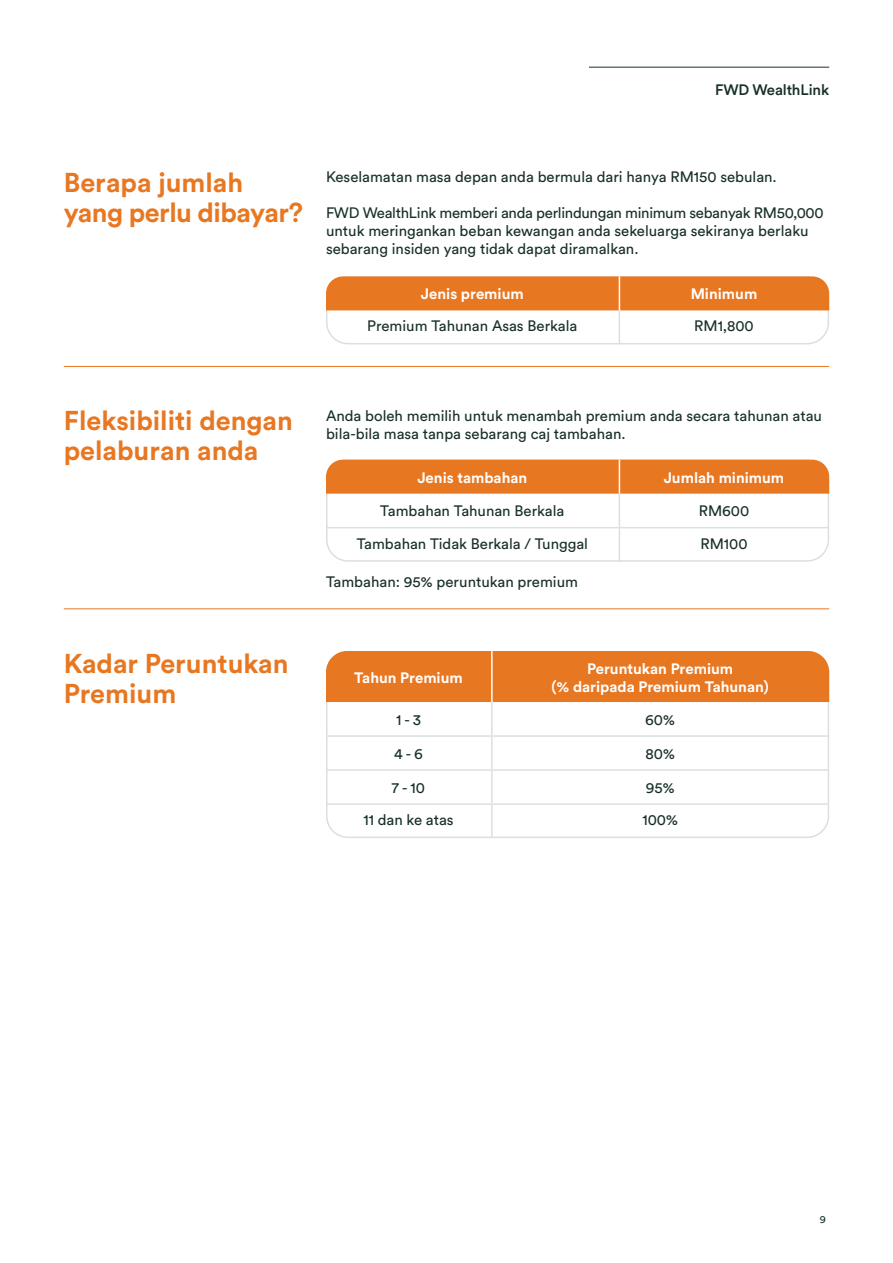
<style>
.page{position:relative;width:893px;height:1263px;background:#fff}
.page>*{position:absolute;margin:0;border:0;box-sizing:border-box;transform-origin:0 0}
.t1{font:700 27px/30px "FWD Circular";color:#e87722}
.t2{font:700 27px/30px "FWD Circular";letter-spacing:-.02em;color:#e87722}
.t3{font:15px/18px "FWD Circular";color:#183028}
.t4{font:700 15px/18px "FWD Circular";color:#fff;text-align:center}
.t5{font:500 15px "FWD Circular";letter-spacing:-.005em;color:#183028}
.t6{font:10.5px "FWD Circular";color:#183028}
</style>
<div class="page">
<hr style="left:589px;top:67px;width:240px;height:1px;background:#183028">
<hr style="left:64px;top:366px;width:765px;height:1px;background:#e87722">
<hr style="left:64px;top:608px;width:765px;height:1px;background:#e87722">
<div style="left:326px;top:276px;width:503px;height:68px;border:2px solid #dbdfe1;border-radius:21px"></div>
<div style="left:326px;top:460px;width:503px;height:102px;border:2px solid #dbdfe1;border-radius:21px"></div>
<div style="left:326px;top:651px;width:503px;height:187px;border:2px solid #dbdfe1;border-radius:21px"></div>
<div style="left:326px;top:276px;width:503px;height:34px;background:#e87722"></div>
<div style="left:326px;top:460px;width:503px;height:34px;background:#e87722"></div>
<div style="left:326px;top:651px;width:503px;height:51px;background:#e87722"></div>
<hr style="left:619px;top:310px;width:1px;height:34px;background:#dbdfe1">
<hr style="left:619px;top:276px;width:1px;height:34px;background:#fff">
<hr style="left:619px;top:494px;width:1px;height:33px;background:#dbdfe1">
<hr style="left:619px;top:528px;width:1px;height:34px;background:#dbdfe1">
<hr style="left:619px;top:460px;width:1px;height:34px;background:#fff">
<hr style="left:326px;top:527px;width:293px;height:1px;background:#dbdfe1">
<hr style="left:619px;top:527px;width:209px;height:1px;background:#dbdfe1">
<hr style="left:491px;top:702px;width:2px;height:33px;background:#dbdfe1">
<hr style="left:491px;top:737px;width:2px;height:32px;background:#dbdfe1">
<hr style="left:491px;top:771px;width:2px;height:32px;background:#dbdfe1">
<hr style="left:491px;top:805px;width:2px;height:33px;background:#dbdfe1">
<hr style="left:491px;top:651px;width:2px;height:51px;background:#fff">
<hr style="left:326px;top:735px;width:166px;height:2px;background:#dbdfe1">
<hr style="left:326px;top:769px;width:166px;height:2px;background:#dbdfe1">
<hr style="left:326px;top:803px;width:166px;height:2px;background:#dbdfe1">
<hr style="left:492px;top:735px;width:336px;height:2px;background:#dbdfe1">
<hr style="left:492px;top:769px;width:336px;height:2px;background:#dbdfe1">
<hr style="left:492px;top:803px;width:336px;height:2px;background:#dbdfe1">
<p class="t5" style="left:715px;top:79px;width:116px">FWD WealthLink</p>
<h1 class="t2" style="left:64px;top:166px;width:241px">Berapa jumlah yang perlu dibayar?</h1>
<p class="t3" style="left:326px;top:167px;width:452px">Keselamatan masa depan anda bermula dari hanya RM150 sebulan.</p>
<p class="t3" style="left:326px;top:203px;width:499px">FWD WealthLink memberi anda perlindungan minimum sebanyak RM50,000 untuk meringankan beban kewangan anda sekeluarga sekiranya berlaku sebarang insiden yang tidak dapat diramalkan.</p>
<p class="t4" style="left:421px;top:285px;width:104px">Jenis premium</p>
<p class="t4" style="left:691px;top:285px;width:68px">Minimum</p>
<p class="t3" style="left:367px;top:316px;width:212px">Premium Tahunan Asas Berkala</p>
<p class="t3" style="left:694px;top:316px;width:61px">RM1,800</p>
<h1 class="t1" style="left:64px;top:405px;width:231px">Fleksibiliti dengan pelaburan anda</h1>
<h1 class="t1" style="left:64px;top:647px;width:226px">Kadar Peruntukan<br>Premium</h1>
<p class="t3" style="left:326px;top:406px;width:497px">Anda boleh memilih untuk menambah premium anda secara tahunan atau bila-bila masa tanpa sebarang caj tambahan.</p>
<p class="t4" style="left:417px;top:468px;width:112px">Jenis tambahan</p>
<p class="t4" style="left:664px;top:468px;width:122px">Jumlah minimum</p>
<p class="t3" style="left:380px;top:501px;width:186px">Tambahan Tahunan Berkala</p>
<p class="t3" style="left:699px;top:501px;width:52px">RM600</p>
<p class="t3" style="left:357px;top:534px;width:233px">Tambahan Tidak Berkala / Tunggal</p>
<p class="t3" style="left:700px;top:534px;width:49px">RM100</p>
<p class="t3" style="left:326px;top:572px;width:254px">Tambahan: 95% peruntukan premium</p>
<p class="t4" style="left:354px;top:668px;width:110px">Tahun Premium</p>
<p class="t4" style="left:551px;top:659px;width:219px">Peruntukan Premium<br>(% daripada Premium Tahunan)</p>
<p class="t3" style="left:396px;top:710px;width:27px">1 - 3</p>
<p class="t3" style="left:645px;top:710px;width:31px">60%</p>
<p class="t3" style="left:394px;top:744px;width:30px">4 - 6</p>
<p class="t3" style="left:645px;top:744px;width:31px">80%</p>
<p class="t3" style="left:392px;top:778px;width:35px">7 - 10</p>
<p class="t3" style="left:646px;top:778px;width:30px">95%</p>
<p class="t3" style="left:363px;top:810px;width:92px">11 dan ke atas</p>
<p class="t3" style="left:642px;top:810px;width:37px">100%</p>
<p class="t6" style="left:820px;top:1212px;width:8px">9</p>
</div>
